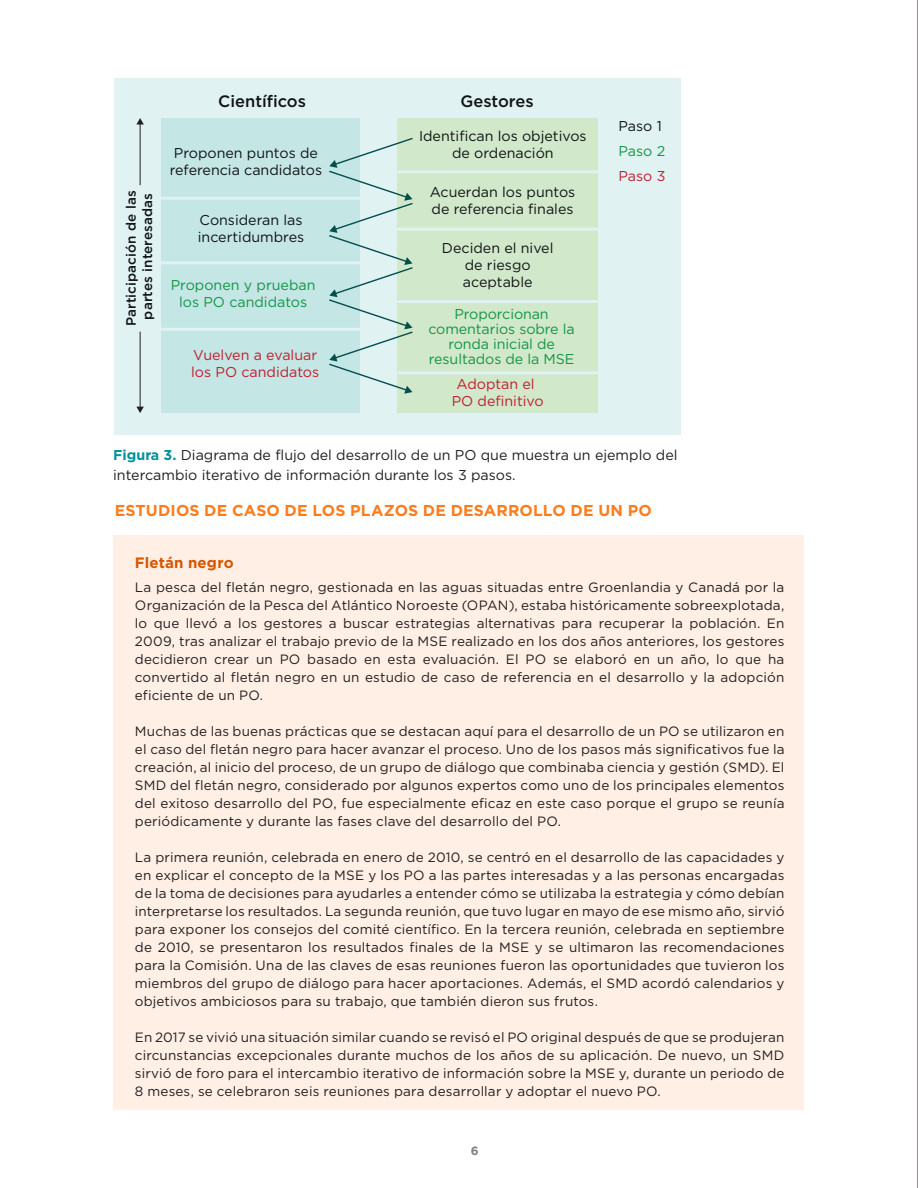
<style>
.page{position:relative;width:918px;height:1188px;background:#fff}
.page>*{position:absolute;margin:0;border:0;box-sizing:border-box;transform-origin:0 0}
.t1{font:500 16.5px "Gotham";color:#111416}
.t2{font:700 15.75px "Gotham";letter-spacing:.01em;color:#ff7b1b}
.t3{font:700 15px "Gotham";letter-spacing:.01em;color:#d75700}
.t4{font:14.25px/17.1px "Gotham";color:#111416}
.t5{font:14.25px/19.5px "Gotham";color:#231f20}
.t6{font:14.25px/15px "Gotham";letter-spacing:-.005em;color:#159546;text-align:center}
.t7{font:14.25px/16.5px "Gotham";color:#c01f2e;text-align:center}
.t8{font:13.5px/18px "Gotham";letter-spacing:.01em;color:#231f20;text-align:justify}
.t9{font:500 13.5px/16.5px "Gotham";letter-spacing:.01em;color:#111416;text-align:center}
.t10{font:700 12px "Gotham";color:#808285}
.s1{color:#159546}
.s2{color:#c01f2e}
.s3{font-weight:700;color:#00929d}
</style>
<div class="page">
<div style="left:113px;top:536px;width:691px;height:574px;background:#ffefe4"></div>
<hr style="left:917px;top:0;width:1px;height:1188px;background:#231f20">
<div style="left:114px;top:78px;width:567px;height:356px;background:#e0f2f1"></div>
<div style="left:397px;top:118px;width:200px;height:294px;background:#d1e8ca"></div>
<div style="left:161px;top:118px;width:198px;height:294px;background:#c4e6e5"></div>
<hr style="left:140px;top:123px;width:1px;height:62px;background:#231f20">
<svg style="left:136px;top:118px;width:8px;height:7px"></svg>
<hr style="left:140px;top:332px;width:1px;height:76px;background:#231f20">
<svg style="left:136px;top:407px;width:8px;height:6px"></svg>
<hr style="left:383px;top:371px;width:231px;height:3px;background:#e0f2f1">
<hr style="left:383px;top:300px;width:231px;height:3px;background:#e0f2f1">
<hr style="left:383px;top:228px;width:231px;height:3px;background:#e0f2f1">
<hr style="left:383px;top:170px;width:231px;height:3px;background:#e0f2f1">
<hr style="left:153px;top:197px;width:231px;height:3px;background:#e0f2f1">
<hr style="left:153px;top:261px;width:231px;height:3px;background:#e0f2f1">
<hr style="left:153px;top:328px;width:231px;height:3px;background:#e0f2f1">
<svg style="left:329px;top:137px;width:85px;height:257px"></svg>
<p class="t9" style="left:122px;top:326px;width:137px;rotate:-90deg">Participación de las partes interesadas</p>
<p class="t1" style="left:218px;top:92px;width:89px">Científicos</p>
<p class="t1" style="left:461px;top:92px;width:75px">Gestores</p>
<p class="t4" style="left:170px;top:144px;width:154px">Proponen puntos de referencia candidatos</p>
<p class="t4" style="left:198px;top:211px;width:108px">Consideran las incertidumbres</p>
<p class="t6" style="left:171px;top:276px;width:146px;line-height:17.1px">Proponen y prueban los PO candidatos</p>
<p class="t7" style="left:191px;top:346px;width:130px;line-height:17.1px;text-align:left">Vuelven a evaluar los PO candidatos</p>
<p class="t4" style="left:419px;top:127px;width:169px;text-align:center">Identifican los objetivos de ordenación</p>
<p class="t4" style="left:430px;top:183px;width:147px">Acuerdan los puntos de referencia finales</p>
<p class="t4" style="left:442px;top:239px;width:113px;text-align:center">Deciden el nivel de riesgo aceptable</p>
<p class="t6" style="left:428px;top:306px;width:148px">Proporcionan comentarios sobre la ronda inicial de resultados de la MSE</p>
<p class="t7" style="left:452px;top:376px;width:93px">Adoptan el<br>PO definitivo</p>
<p class="t4" style="left:619px;top:113px;width:48px;line-height:25px">Paso 1<br><span class="s1">Paso 2<br></span><span class="s2">Paso 3</span></p>
<p class="t5" style="left:113px;top:445px;width:566px"><span class="s3">Figura 3.</span> Diagrama de flujo del desarrollo de un PO que muestra un ejemplo del intercambio iterativo de información durante los 3 pasos.</p>
<p class="t2" style="left:115px;top:501px;width:539px">ESTUDIOS DE CASO DE LOS PLAZOS DE DESARROLLO DE UN PO</p>
<p class="t3" style="left:135px;top:554px;width:100px">Fletán negro</p>
<p class="t8" style="left:135px;top:578px;width:651px">La pesca del fletán negro, gestionada en las aguas situadas entre Groenlandia y Canadá por la Organización de la Pesca del Atlántico Noroeste (OPAN), estaba históricamente sobreexplotada, lo que llevó a los gestores a buscar estrategias alternativas para recuperar la población. En 2009, tras analizar el trabajo previo de la MSE realizado en los dos años anteriores, los gestores decidieron crear un PO basado en esta evaluación. El PO se elaboró en un año, lo que ha convertido al fletán negro en un estudio de caso de referencia en el desarrollo y la adopción eficiente de un PO.</p>
<p class="t8" style="left:135px;top:722px;width:651px">Muchas de las buenas prácticas que se destacan aquí para el desarrollo de un PO se utilizaron en el caso del fletán negro para hacer avanzar el proceso. Uno de los pasos más significativos fue la creación, al inicio del proceso, de un grupo de diálogo que combinaba ciencia y gestión (SMD). El SMD del fletán negro, considerado por algunos expertos como uno de los principales elementos del exitoso desarrollo del PO, fue especialmente eficaz en este caso porque el grupo se reunía periódicamente y durante las fases clave del desarrollo del PO.</p>
<p class="t8" style="left:135px;top:848px;width:651px">La primera reunión, celebrada en enero de 2010, se centró en el desarrollo de las capacidades y en explicar el concepto de la MSE y los PO a las partes interesadas y a las personas encargadas de la toma de decisiones para ayudarles a entender cómo se utilizaba la estrategia y cómo debían interpretarse los resultados. La segunda reunión, que tuvo lugar en mayo de ese mismo año, sirvió para exponer los consejos del comité científico. En la tercera reunión, celebrada en septiembre de 2010, se presentaron los resultados finales de la MSE y se ultimaron las recomendaciones para la Comisión. Una de las claves de esas reuniones fueron las oportunidades que tuvieron los miembros del grupo de diálogo para hacer aportaciones. Además, el SMD acordó calendarios y objetivos ambiciosos para su trabajo, que también dieron sus frutos.</p>
<p class="t8" style="left:135px;top:1028px;width:651px">En 2017 se vivió una situación similar cuando se revisó el PO original después de que se produjeran circunstancias excepcionales durante muchos de los años de su aplicación. De nuevo, un SMD sirvió de foro para el intercambio iterativo de información sobre la MSE y, durante un periodo de 8 meses, se celebraron seis reuniones para desarrollar y adoptar el nuevo PO.</p>
<p class="t10" style="left:471px;top:1144px;width:9px">6</p>
</div>
